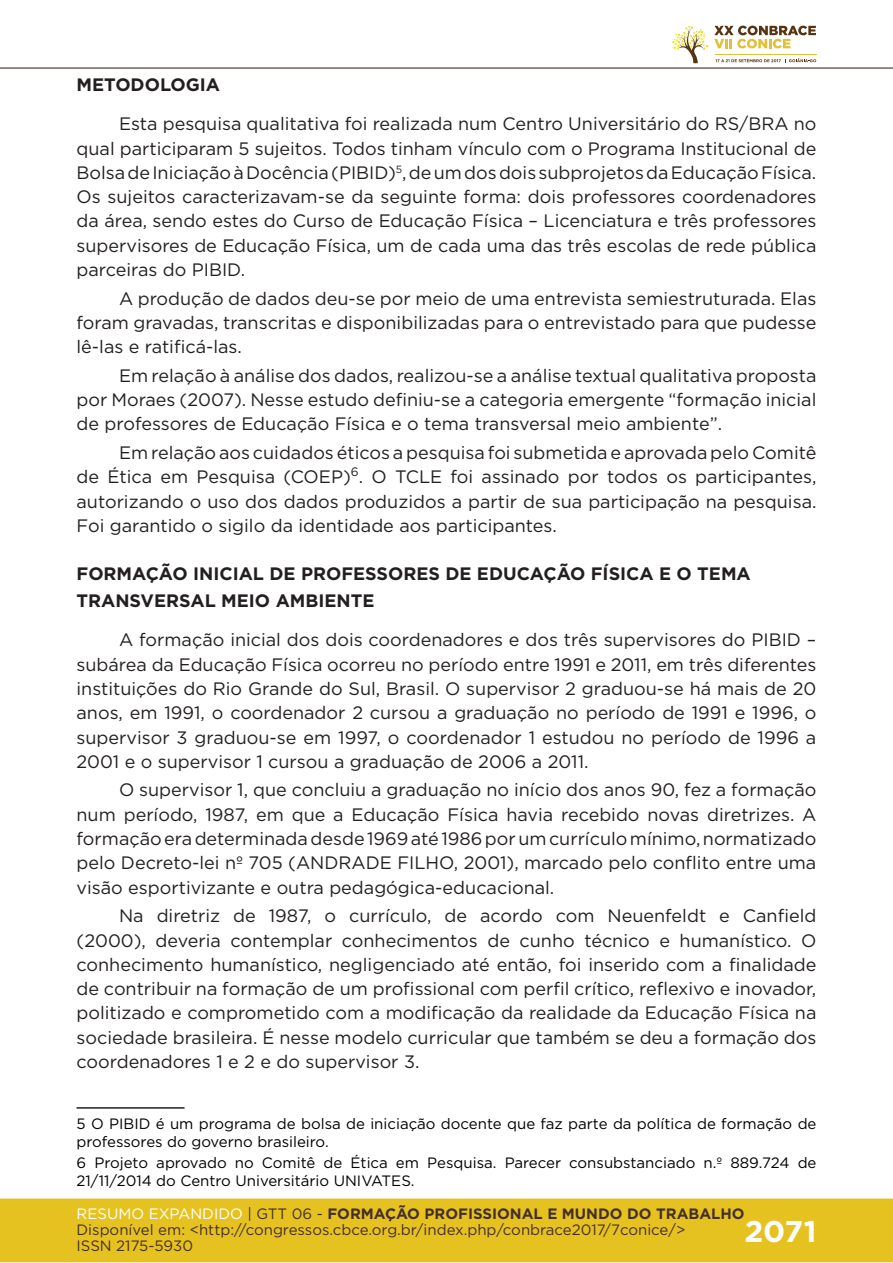
<style>
.page{position:relative;width:893px;height:1263px;background:#fff}
.page>*{position:absolute;margin:0;border:0;box-sizing:border-box;transform-origin:0 0}
.t1{font:700 30px "Gotham";color:#fff}
.t2{font:18px/24.3px "Gotham";color:#231f20;text-align:justify}
.t3{font:700 18px/27px "Gotham";color:#231f20}
.t4{font:15px/18px "Gotham";color:#000001}
.t5{font:15px/16px "Gotham";color:#462f2a}
.s1{color:#fff}
.s2{color:#442f2a}
.s3{font-weight:700;color:#442f2a}
</style>
<div class="page">
<div style="left:0;top:1198px;width:893px;height:64px;background:#e6c221;border:2px solid #e6c221"></div>
<hr style="left:0;top:67px;width:893px;height:2px;background:#442f2a">
<svg style="left:672px;top:26px;width:144px;height:37px"></svg>
<hr style="left:0;top:0;width:1px;height:150px;background:#fff">
<hr style="left:77px;top:1107px;width:108px;height:2px;background:#231f20">
<p class="t3" style="left:77px;top:71px;width:145px">METODOLOGIA</p>
<p class="t2" style="left:77px;top:111px;width:741px;text-indent:43px">Esta pesquisa qualitativa foi realizada num Centro Universitário do RS/BRA no qual participaram 5 sujeitos. Todos tinham vínculo com o Programa Institucional de Bolsa de Iniciação à Docência (PIBID)<sup>5</sup>, de um dos dois subprojetos da Educação Física.<br>Os sujeitos caracterizavam-se da seguinte forma: dois professores coordenadores da área, sendo estes do Curso de Educação Física – Licenciatura e três professores supervisores de Educação Física, um de cada uma das três escolas de rede pública parceiras do PIBID.</p>
<p class="t2" style="left:77px;top:286px;width:741px;text-indent:43px">A produção de dados deu-se por meio de uma entrevista semiestruturada. Elas foram gravadas, transcritas e disponibilizadas para o entrevistado para que pudesse lê-las e ratificá-las.</p>
<p class="t2" style="left:77px;top:363px;width:741px;text-indent:43px">Em relação à análise dos dados, realizou-se a análise textual qualitativa proposta por Moraes (2007). Nesse estudo definiu-se a categoria emergente “formação inicial de professores de Educação Física e o tema transversal meio ambiente”.</p>
<p class="t2" style="left:77px;top:440px;width:741px;text-indent:43px">Em relação aos cuidados éticos a pesquisa foi submetida e aprovada pelo Comitê de Ética em Pesquisa (COEP)<sup>6</sup>. O TCLE foi assinado por todos os participantes, autorizando o uso dos dados produzidos a partir de sua participação na pesquisa.<br>Foi garantido o sigilo da identidade aos participantes.</p>
<p class="t3" style="left:77px;top:560px;width:676px">FORMAÇÃO INICIAL DE PROFESSORES DE EDUCAÇÃO FÍSICA E O TEMA<br>TRANSVERSAL MEIO AMBIENTE</p>
<p class="t2" style="left:77px;top:627px;width:741px;text-indent:43px">A formação inicial dos dois coordenadores e dos três supervisores do PIBID – subárea da Educação Física ocorreu no período entre 1991 e 2011, em três diferentes instituições do Rio Grande do Sul, Brasil. O supervisor 2 graduou-se há mais de 20 anos, em 1991, o coordenador 2 cursou a graduação no período de 1991 e 1996, o supervisor 3 graduou-se em 1997, o coordenador 1 estudou no período de 1996 a 2001 e o supervisor 1 cursou a graduação de 2006 a 2011.</p>
<p class="t2" style="left:77px;top:777px;width:741px;text-indent:43px">O supervisor 1, que concluiu a graduação no início dos anos 90, fez a formação num período, 1987, em que a Educação Física havia recebido novas diretrizes. A formação era determinada desde 1969 até 1986 por um currículo mínimo, normatizado pelo Decreto-lei nº 705 (ANDRADE FILHO, 2001), marcado pelo conflito entre uma visão esportivizante e outra pedagógica-educacional.</p>
<p class="t2" style="left:77px;top:903px;width:741px;text-indent:43px">Na diretriz de 1987, o currículo, de acordo com Neuenfeldt e Canfield (2000), deveria contemplar conhecimentos de cunho técnico e humanístico. O conhecimento humanístico, negligenciado até então, foi inserido com a finalidade de contribuir na formação de um profissional com perfil crítico, reflexivo e inovador, politizado e comprometido com a modificação da realidade da Educação Física na sociedade brasileira. É nesse modelo curricular que também se deu a formação dos coordenadores 1 e 2 e do supervisor 3.</p>
<p class="t4" style="left:77px;top:1114px;width:741px">5 O PIBID é um programa de bolsa de iniciação docente que faz parte da política de formação de professores do governo brasileiro.</p>
<p class="t4" style="left:77px;top:1154px;width:741px">6 Projeto aprovado no Comitê de Ética em Pesquisa. Parecer consubstanciado n.º 889.724 de<br>21/11/2014 do Centro Universitário UNIVATES.</p>
<p class="t5" style="left:77px;top:1205px;width:670px"><span class="s1">RESUMO EXPANDIDO</span> <span class="s2">| GTT 06 -</span> <span class="s3">FORMAÇÃO PROFISSIONAL E MUNDO DO TRABALHO<br></span>Disponível em: &lt;http://congressos.cbce.org.br/index.php/conbrace2017/7conice/&gt;<br>ISSN 2175-5930</p>
<h1 class="t1" style="left:744px;top:1212px;width:74px">2071</h1>
</div>
